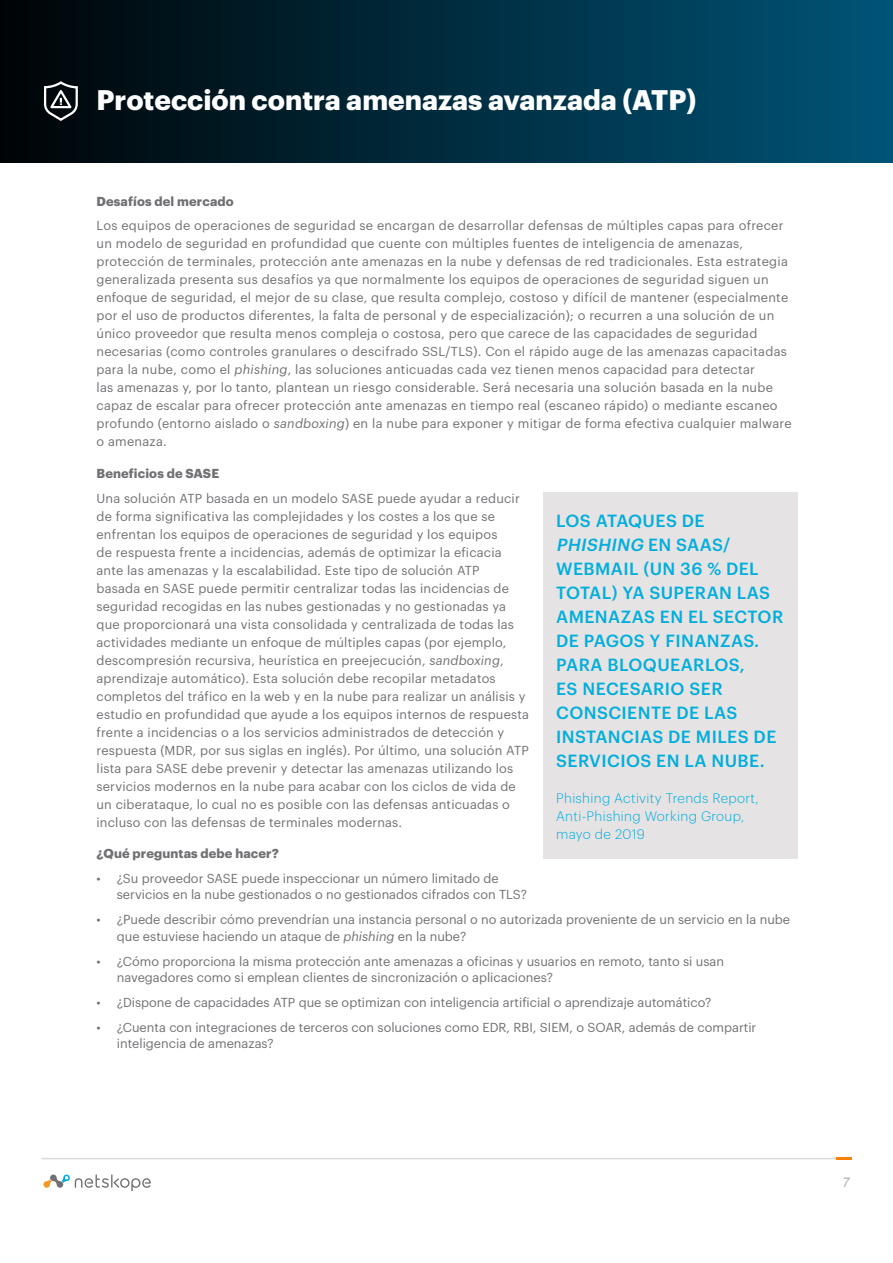
<style>
.page{position:relative;width:893px;height:1263px;background:#fff}
.page>*{position:absolute;margin:0;border:0;box-sizing:border-box;transform-origin:0 0}
.main_headline_title{font:700 27.75px "Graphik";color:#fff}
.callout{font:500 17.25px/24px "Graphik";letter-spacing:.025em;color:#00aedc}
.callout-2{font:300 13.5px/18px "Graphik";letter-spacing:.025em;color:#00aedc}
.t1{font:italic 13.5px "Arial";color:#aeb6bb}
.body_copy{font:12.75px/18px "Graphik";letter-spacing:.015em;color:#717074}
.subhead_II{font:700 12.75px "Graphik";letter-spacing:.01em;color:#717074}
.s1{font-style:italic}
</style>
<div class="page">
<div style="left:543px;top:493px;width:254px;height:366px;background:#e6e3e4"></div>
<svg style="left:43px;top:1174px;width:108px;height:17px"></svg>
<hr style="left:41px;top:1158px;width:810px;height:1px;background:#717074">
<svg style="left:836px;top:1157px;width:15px;height:2px"></svg>
<div style="left:0;top:0;width:893px;height:163px;background:linear-gradient(to right,#000305,#005477)"></div>
<svg style="left:43px;top:80px;width:36px;height:43px"></svg>
<p class="main_headline_title" style="left:97px;top:78px;width:601px">Protección contra amenazas avanzada (ATP)</p>
<p class="subhead_II" style="left:97px;top:191px;width:139px">Desafíos del mercado</p>
<p class="body_copy" style="left:97px;top:216px;width:697px">Los equipos de operaciones de seguridad se encargan de desarrollar defensas de múltiples capas para ofrecer un modelo de seguridad en profundidad que cuente con múltiples fuentes de inteligencia de amenazas, protección de terminales, protección ante amenazas en la nube y defensas de red tradicionales. Esta estrategia generalizada presenta sus desafíos ya que normalmente los equipos de operaciones de seguridad siguen un enfoque de seguridad, el mejor de su clase, que resulta complejo, costoso y difícil de mantener (especialmente por el uso de productos diferentes, la falta de personal y de especialización); o recurren a una solución de un único proveedor que resulta menos compleja o costosa, pero que carece de las capacidades de seguridad necesarias (como controles granulares o descifrado SSL/TLS). Con el rápido auge de las amenazas capacitadas para la nube, como el <span class="s1">phishing</span>, las soluciones anticuadas cada vez tienen menos capacidad para detectar<br>las amenazas y, por lo tanto, plantean un riesgo considerable. Será necesaria una solución basada en la nube capaz de escalar para ofrecer protección ante amenazas en tiempo real (escaneo rápido) o mediante escaneo profundo (entorno aislado o <span class="s1">sandboxing</span>) en la nube para exponer y mitigar de forma efectiva cualquier malware o amenaza.</p>
<p class="subhead_II" style="left:97px;top:463px;width:124px">Beneficios de SASE</p>
<p class="body_copy" style="left:97px;top:488px;width:434px">Una solución ATP basada en un modelo SASE puede ayudar a reducir de forma significativa las complejidades y los costes a los que se enfrentan los equipos de operaciones de seguridad y los equipos<br>de respuesta frente a incidencias, además de optimizar la eficacia ante las amenazas y la escalabilidad. Este tipo de solución ATP<br>basada en SASE puede permitir centralizar todas las incidencias de seguridad recogidas en las nubes gestionadas y no gestionadas ya que proporcionará una vista consolidada y centralizada de todas las actividades mediante un enfoque de múltiples capas (por ejemplo, descompresión recursiva, heurística en preejecución, <span class="s1">sandboxing</span>, aprendizaje automático). Esta solución debe recopilar metadatos completos del tráfico en la web y en la nube para realizar un análisis y estudio en profundidad que ayude a los equipos internos de respuesta frente a incidencias o a los servicios administrados de detección y respuesta (MDR, por sus siglas en inglés). Por último, una solución ATP lista para SASE debe prevenir y detectar las amenazas utilizando los servicios modernos en la nube para acabar con los ciclos de vida de un ciberataque, lo cual no es posible con las defensas anticuadas o incluso con las defensas de terminales modernas.</p>
<p class="subhead_II" style="left:97px;top:844px;width:184px">¿Qué preguntas debe hacer?</p>
<p class="body_copy" style="left:117px;top:869px;width:412px;line-height:16.2px;text-indent:-20px">• ¿Su proveedor SASE puede inspeccionar un número limitado de servicios en la nube gestionados o no gestionados cifrados con TLS?</p>
<p class="body_copy" style="left:117px;top:911px;width:675px;line-height:16.2px;text-indent:-20px">• ¿Puede describir cómo prevendrían una instancia personal o no autorizada proveniente de un servicio en la nube que estuviese haciendo un ataque de <span class="s1">phishing</span> en la nube?</p>
<p class="body_copy" style="left:117px;top:952px;width:609px;line-height:16.2px;text-indent:-20px">• ¿Cómo proporciona la misma protección ante amenazas a oficinas y usuarios en remoto, tanto si usan navegadores como si emplean clientes de sincronización o aplicaciones?</p>
<p class="body_copy" style="left:97px;top:992px;width:616px">• ¿Dispone de capacidades ATP que se optimizan con inteligencia artificial o aprendizaje automático?</p>
<p class="body_copy" style="left:117px;top:1018px;width:641px;line-height:16.2px;text-indent:-20px">• ¿Cuenta con integraciones de terceros con soluciones como EDR, RBI, SIEM, o SOAR, además de compartir inteligencia de amenazas?</p>
<p class="callout" style="left:556px;top:507px;width:229px">LOS ATAQUES DE<br><span class="s1">PHISHING</span> E N SAAS/<br>WEBMAIL (UN 36 % DEL<br>TOTAL) YA SUPERAN LAS<br>AMENAZAS EN EL SECTOR<br>DE PAGOS Y FINANZAS.<br>PARA BLOQUEARLOS,<br>ES NECESARIO SER<br>CONSCIENTE DE LAS<br>INSTANCIAS DE MILES DE<br>SERVICIOS EN LA NUBE.</p>
<p class="callout-2" style="left:556px;top:788px;width:204px">Phishing Activity Trends Report,<br>Anti-Phishing Working Group, mayo de 2019</p>
<p class="t1" style="left:842px;top:1173px;width:9px">7</p>
</div>
